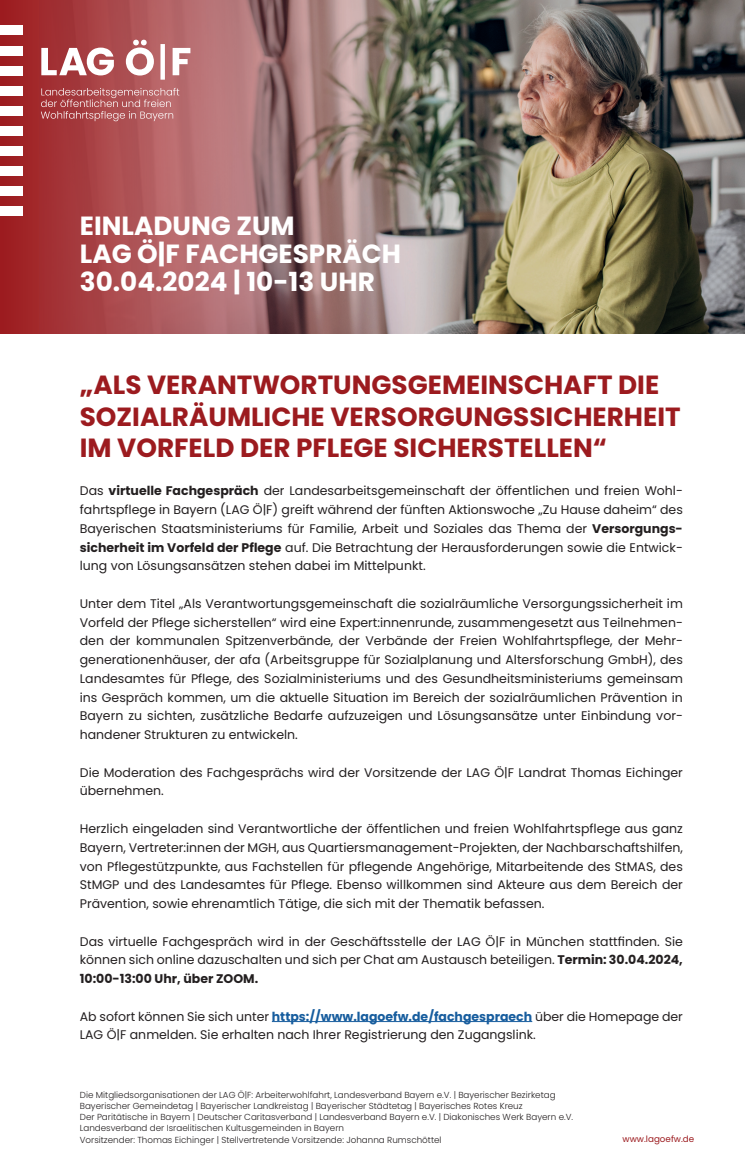
<style>
.page{position:relative;width:745px;height:1170px;background:#fff}
.page>*{position:absolute;margin:0;border:0;box-sizing:border-box;transform-origin:0 0}
.t1{font:700 26.25px "Poppins";color:#9c1b1f}
.t2{font:700 26.25px "Poppins";color:#fff}
.t3{font:12.5px/18.8px "Poppins";color:#231f20;text-align:justify}
.t4{font:300 8.75px/11.2px "Poppins";color:#231f20}
.t5{font:8.75px "Poppins";color:#9c1b1f}
.s1{font-weight:700}
.s2{font-weight:700;color:#175d9e}
</style>
<div class="page">
<img style="left:439px;top:0;width:305px;height:333px">
<svg style="left:0;top:0;width:439px;height:333px;background:#a16565"></svg>
<div style="left:0;top:206px;width:23px;height:10px;background:#fff"></div>
<div style="left:0;top:186px;width:23px;height:9px;background:#fff"></div>
<div style="left:0;top:166px;width:23px;height:9px;background:#fff"></div>
<div style="left:0;top:146px;width:23px;height:9px;background:#fff"></div>
<div style="left:0;top:126px;width:23px;height:9px;background:#fff"></div>
<div style="left:0;top:106px;width:23px;height:9px;background:#fff"></div>
<div style="left:0;top:86px;width:23px;height:9px;background:#fff"></div>
<div style="left:0;top:66px;width:23px;height:9px;background:#fff"></div>
<div style="left:0;top:46px;width:23px;height:9px;background:#fff"></div>
<div style="left:0;top:26px;width:23px;height:9px;background:#fff"></div>
<svg style="left:41px;top:40px;width:149px;height:40px"></svg>
<svg style="left:41px;top:88px;width:138px;height:33px;background:#b86669"></svg>
<hr style="left:272px;top:1021px;width:260px;height:1px;background:#175d9e">
<p class="t2" style="left:80px;top:210px;width:216px">EINLADUNG ZUM</p>
<p class="t2" style="left:80px;top:239px;width:322px">LAG Ö|F FACHGESPRÄCH</p>
<p class="t2" style="left:80px;top:267px;width:296px">30.04.2024 | 10-13 UHR</p>
<p class="t1" style="left:80px;top:370px;width:580px">„ALS VERANTWORTUNGSGEMEINSCHAFT DIE</p>
<p class="t1" style="left:80px;top:401px;width:602px">SOZIALRÄUMLICHE VERSORGUNGSSICHERHEIT</p>
<p class="t1" style="left:80px;top:433px;width:528px">IM VORFELD DER PFLEGE SICHERSTELLEN“</p>
<p class="t3" style="left:80px;top:481px;width:604px">Das <span class="s1">virtuelle Fachgespräch</span> der Landesarbeitsgemeinschaft der öffentlichen und freien Wohl&shy;fahrtspflege in Bayern (LAG Ö|F) greift während der fünften Aktionswoche „Zu Hause daheim“ des Bayerischen Staatsministeriums für Familie, Arbeit und Soziales das Thema der <span class="s1">Versorgungs&shy;sicherheit im Vorfeld der Pflege</span> auf. Die Betrachtung der Herausforderungen sowie die Entwick&shy;lung von Lösungsansätzen stehen dabei im Mittelpunkt.</p>
<p class="t3" style="left:80px;top:594px;width:604px">Unter dem Titel „Als Verantwortungsgemeinschaft die sozialräumliche Versorgungssicherheit im Vorfeld der Pflege sicherstellen“ wird eine Expert:innenrunde, zusammengesetzt aus Teilnehmen&shy;den der kommunalen Spitzenverbände, der Verbände der Freien Wohlfahrtspflege, der Mehr&shy;generationenhäuser, der afa (Arbeitsgruppe für Sozialplanung und Altersforschung GmbH), des Landesamtes für Pflege, des Sozialministeriums und des Gesundheitsministeriums gemeinsam ins Gespräch kommen, um die aktuelle Situation im Bereich der sozialräumlichen Prävention in Bayern zu sichten, zusätzliche Bedarfe aufzuzeigen und Lösungsansätze unter Einbindung vor&shy;handener Strukturen zu entwickeln.</p>
<p class="t3" style="left:80px;top:763px;width:604px">Die Moderation des Fachgesprächs wird der Vorsitzende der LAG Ö|F Landrat Thomas Eichinger übernehmen.</p>
<p class="t3" style="left:80px;top:819px;width:604px">Herzlich eingeladen sind Verantwortliche der öffentlichen und freien Wohlfahrtspflege aus ganz Bayern, Vertreter:innen der MGH, aus Quartiersmanagement-Projekten, der Nachbarschaftshilfen, von Pflegestützpunkte, aus Fachstellen für pflegende Angehörige, Mitarbeitende des StMAS, des StMGP und des Landesamtes für Pflege. Ebenso willkommen sind Akteure aus dem Bereich der Prävention, sowie ehrenamtlich Tätige, die sich mit der Thematik befassen.</p>
<p class="t3" style="left:80px;top:931px;width:604px">Das virtuelle Fachgespräch wird in der Geschäftsstelle der LAG Ö|F in München stattfinden. Sie können sich online dazuschalten und sich per Chat am Austausch beteiligen. <span class="s1">Termin: 30.04.2024, 10:00-13:00 Uhr, über ZOOM.</span></p>
<p class="t3" style="left:80px;top:1006px;width:604px">Ab sofort können Sie sich unter <span class="s2">https://www.lagoefw.de/fachgespraech</span> über die Homepage der<br>LAG Ö|F anmelden. Sie erhalten nach Ihrer Registrierung den Zugangslink.</p>
<p class="t4" style="left:80px;top:1088px;width:477px">Die Mitgliedsorganisationen der LAG Ö|F: Arbeiterwohlfahrt, Landesverband Bayern e.V. | Bayerischer Bezirketag</p>
<p class="t4" style="left:80px;top:1100px;width:494px">Bayerischer Gemeindetag | Bayerischer Landkreistag | Bayerischer Städtetag | Bayerisches Rotes Kreuz<br>Der Paritätische in Bayern | Deutscher Caritasverband | Landesverband Bayern e.V. | Diakonisches Werk Bayern e.V.</p>
<p class="t4" style="left:80px;top:1122px;width:265px">Landesverband der Israelitischen Kultusgemeinden in Bayern</p>
<p class="t4" style="left:80px;top:1133px;width:363px">Vorsitzender: Thomas Eichinger | Stellvertretende Vorsitzende: Johanna Rumschöttel</p>
<p class="t5" style="left:622px;top:1134px;width:73px">www.lagoefw.de</p>
</div>
